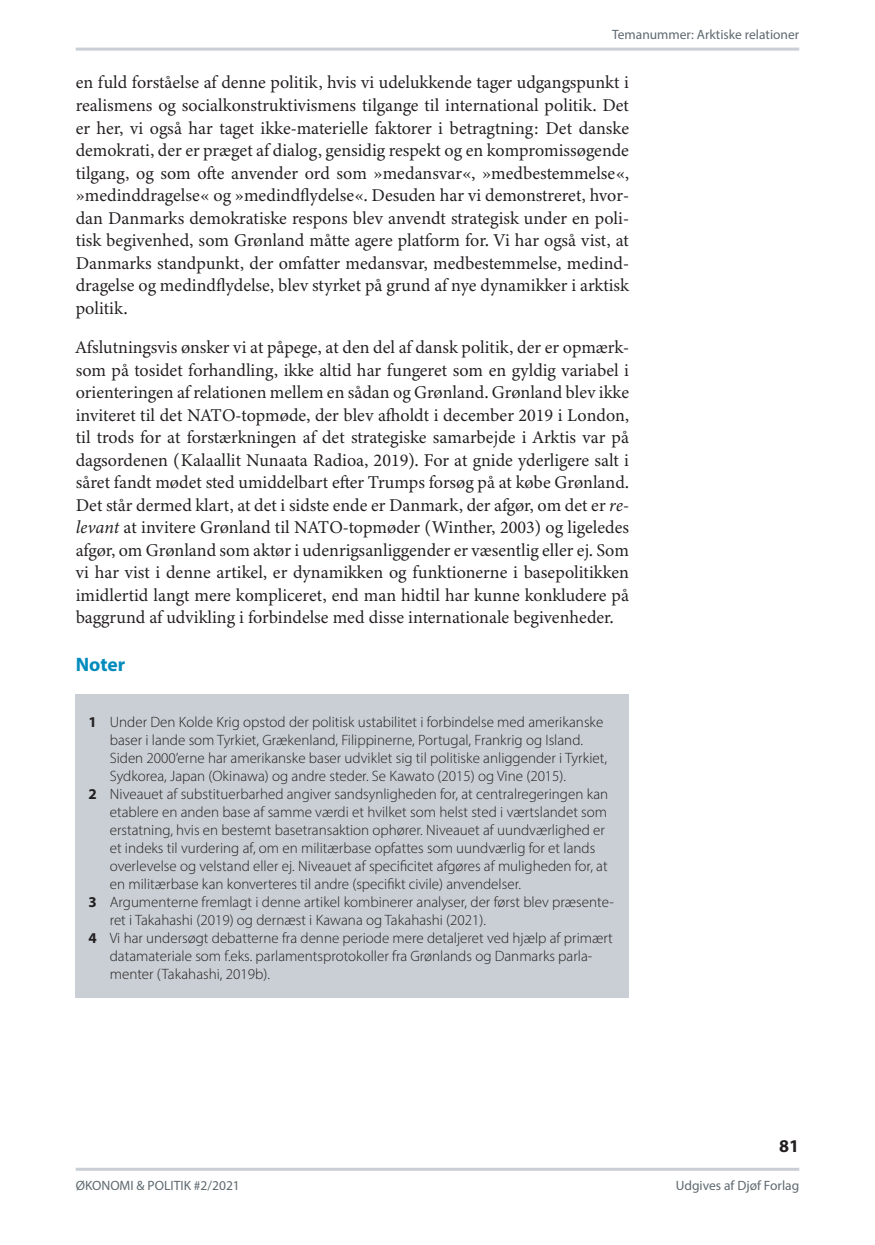
<style>
.page{position:relative;width:875px;height:1245px;background:#fff}
.page>*{position:absolute;margin:0;border:0;box-sizing:border-box;transform-origin:0 0}
.t1{font:700 19.5px "Myriad Pro";color:#008bbd}
.t2{font:18px/22.5px "Minion 3";color:#231f20;text-align:justify}
.t3{font:700 18px "Myriad Pro";color:#231f20}
.t4{font:300 15px "Myriad Pro";color:#231f20}
.t5{font:13.5px "Myriad Pro";color:#5e696f}
.s1{font-style:italic}
.s2{font-weight:700}
</style>
<div class="page">
<hr style="left:76px;top:1167px;width:722px;height:3px;background:#c9cfd4">
<hr style="left:76px;top:48px;width:722px;height:3px;background:#c9cfd4">
<div style="left:76px;top:693px;width:552px;height:304px;background:#c9cfd4"></div>
<p class="t5" style="left:611px;top:26px;width:189px">Temanummer: Arktiske relationer</p>
<p class="t2" style="left:76px;top:71px;width:554px">en fuld forståelse af denne politik, hvis vi udelukkende tager udgangspunkt i realismens og socialkonstruktivismens tilgange til international politik. Det er her, vi også har taget ikke-materielle faktorer i betragtning: Det danske demokrati, der er præget af dialog, gensidig respekt og en kompromissøgende tilgang, og som ofte anvender ord som »medansvar«, »medbestemmelse«, »medinddragelse« og »medindflydelse«. Desuden har vi demonstreret, hvor&shy;dan Danmarks demokratiske respons blev anvendt strategisk under en poli&shy;tisk begivenhed, som Grønland måtte agere platform for. Vi har også vist, at Danmarks standpunkt, der omfatter medansvar, medbestemmelse, medind&shy;dragelse og medindflydelse, blev styrket på grund af nye dynamikker i arktisk politik.</p>
<p class="t2" style="left:76px;top:336px;width:554px">Afslutningsvis ønsker vi at påpege, at den del af dansk politik, der er opmærk&shy;som på tosidet forhandling, ikke altid har fungeret som en gyldig variabel i orienteringen af relationen mellem en sådan og Grønland. Grønland blev ikke inviteret til det NATO-topmøde, der blev afholdt i december 2019 i London, til trods for at forstærkningen af det strategiske samarbejde i Arktis var på dagsordenen (Kalaallit Nunaata Radioa, 2019). For at gnide yderligere salt i såret fandt mødet sted umiddelbart efter Trumps forsøg på at købe Grønland.<br>Det står dermed klart, at det i sidste ende er Danmark, der afgør, om det er <span class="s1">re&shy;levant</span> at invitere Grønland til NATO-topmøder (Winther, 2003) og ligeledes afgør, om Grønland som aktør i udenrigsanliggender er væsentlig eller ej. Som vi har vist i denne artikel, er dynamikken og funktionerne i basepolitikken imidlertid langt mere kompliceret, end man hidtil har kunne konkludere på baggrund af udvikling i forbindelse med disse internationale begivenheder.</p>
<p class="t1" style="left:76px;top:652px;width:51px">Noter</p>
<p class="t4" style="left:88px;top:713px;width:516px"><span class="s2">1</span> Under Den Kolde Krig opstod der politisk ustabilitet i forbindelse med amerikanske</p>
<p class="t4" style="left:110px;top:731px;width:474px">baser i lande som Tyrkiet, Grækenland, Filippinerne, Portugal, Frankrig og Island.</p>
<p class="t4" style="left:110px;top:749px;width:498px">Siden 2000’erne har amerikanske baser udviklet sig til politiske anliggender i Tyrkiet,</p>
<p class="t4" style="left:110px;top:767px;width:458px">Sydkorea, Japan (Okinawa) og andre steder. Se Kawato (2015) og Vine (2015).</p>
<p class="t4" style="left:88px;top:785px;width:521px"><span class="s2">2</span> Niveauet af substituerbarhed angiver sandsynligheden for, at centralregeringen kan</p>
<p class="t4" style="left:110px;top:803px;width:498px">etablere en anden base af samme værdi et hvilket som helst sted i værtslandet som</p>
<p class="t4" style="left:110px;top:821px;width:496px">erstatning, hvis en bestemt basetransaktion ophører. Niveauet af uundværlighed er</p>
<p class="t4" style="left:110px;top:839px;width:487px">et indeks til vurdering af, om en militærbase opfattes som uundværlig for et lands</p>
<p class="t4" style="left:110px;top:857px;width:499px">overlevelse og velstand eller ej. Niveauet af specificitet afgøres af muligheden for, at</p>
<p class="t4" style="left:110px;top:875px;width:412px">en militærbase kan konverteres til andre (specifikt civile) anvendelser.</p>
<p class="t4" style="left:88px;top:893px;width:526px"><span class="s2">3</span> Argumenterne fremlagt i denne artikel kombinerer analyser, der først blev præsente-</p>
<p class="t4" style="left:110px;top:911px;width:378px">ret i Takahashi (2019) og dernæst i Kawana og Takahashi (2021).</p>
<p class="t4" style="left:88px;top:929px;width:525px"><span class="s2">4</span> Vi har undersøgt debatterne fra denne periode mere detaljeret ved hjælp af primært</p>
<p class="t4" style="left:110px;top:947px;width:484px">datamateriale som f.eks. parlamentsprotokoller fra Grønlands og Danmarks parla-</p>
<p class="t4" style="left:110px;top:965px;width:162px">menter (Takahashi, 2019b).</p>
<p class="t3" style="left:779px;top:1134px;width:21px">81</p>
<p class="t5" style="left:76px;top:1176px;width:166px">ØKONOMI &amp; POLITIK #2/2021</p>
<p class="t5" style="left:675px;top:1176px;width:125px">Udgives af Djøf Forlag</p>
</div>
